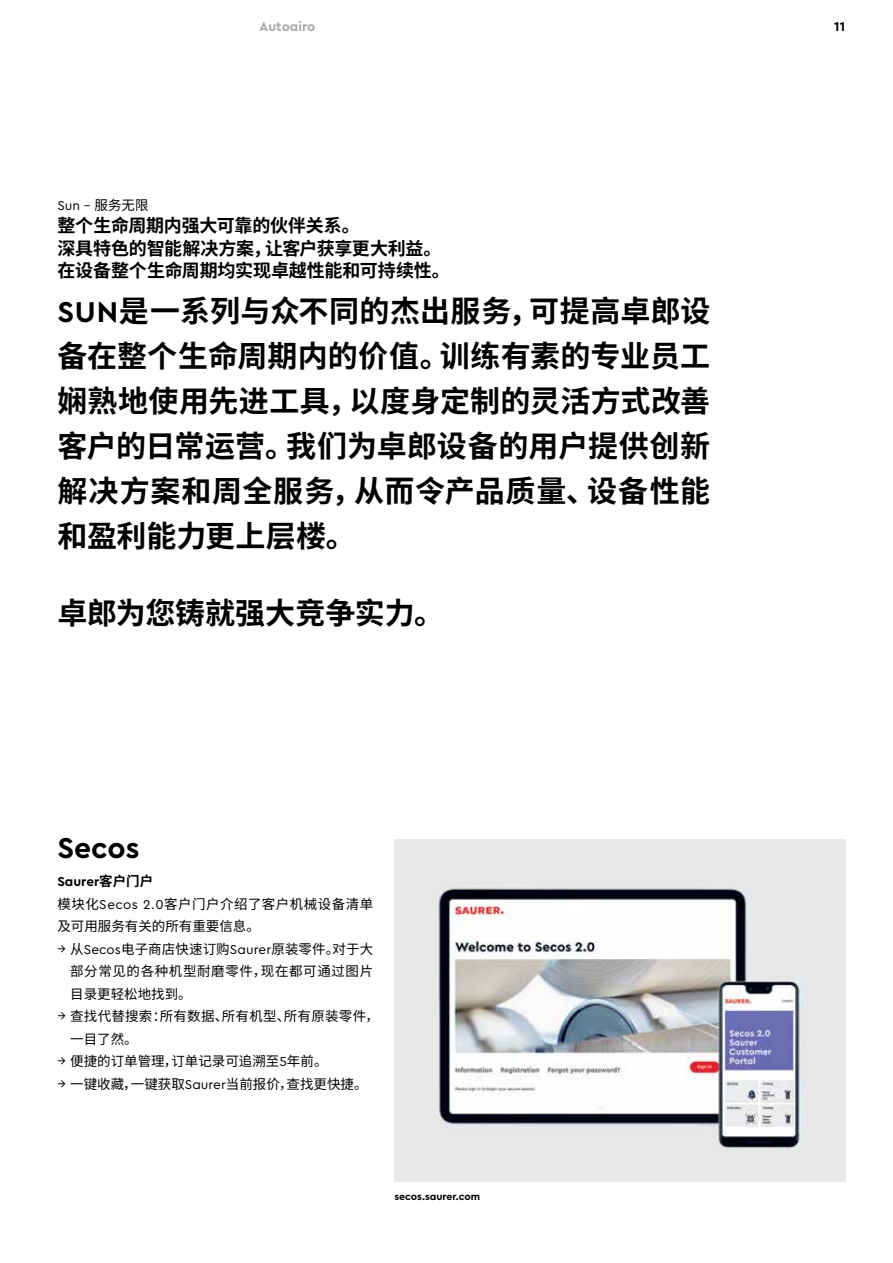
<style>
.page{position:relative;width:893px;height:1263px;background:#fff}
.page>*{position:absolute;margin:0;border:0;box-sizing:border-box;transform-origin:0 0}
.t1{font:700 30px/45px "Noto Sans CJ Ksc";letter-spacing:.01em;color:#000;text-align:justify}
.t2{font:700 30px "Saurer";color:#000}
.t3{font:700 18px/22.5px "Noto Sans CJ Ksc";letter-spacing:-.015em;color:#000}
.t4{font:13.5px/22.5px "Noto Sans CJ Ksc";letter-spacing:.005em;color:#000;text-align:justify}
.t5{font:13.5px/22.5px "Noto Sans CJ Ksc";letter-spacing:.035em;color:#000}
.t6{font:700 13.5px "Saurer";color:#000}
.t7{font:700 13.5px "Saurer";color:#a7a9ac}
.t8{font:13.5px "Saurer";color:#000}
.t9{font:700 10.5px "Saurer";color:#000}
.s1{font-family:"Noto Sans CJ Ksc"}
.s2{font-family:"Saurer"}
</style>
<div class="page">
<img style="left:394px;top:840px;width:451px;height:342px">
<p class="t7" style="left:260px;top:18px;width:57px">Autoairo</p>
<p class="t6" style="left:834px;top:18px;width:12px">11</p>
<p class="t8" style="left:57px;top:196px;width:93px">Sun – <span class="s1">服务无限</span></p>
<h2 class="t3" style="left:57px;top:215px;width:394px">整个生命周期内强大可靠的伙伴关系。<br>深具特色的智能解决方案，让客户获享更大利益。在设备整个生命周期均实现卓越性能和可持续性。</h2>
<h1 class="t1" style="left:57px;top:289px;width:654px"><span class="s2">SUN</span>是一系列与众不同的杰出服务，可提高卓郎设备在整个生命周期内的价值。训练有素的专业员工娴熟地使用先进工具，以度身定制的灵活方式改善客户的日常运营。我们为卓郎设备的用户提供创新解决方案和周全服务，从而令产品质量、设备性能和盈利能力更上层楼。</h1>
<h1 class="t1" style="left:57px;top:591px;width:388px">卓郎为您铸就强大竞争实力。</h1>
<h1 class="t2" style="left:57px;top:828px;width:83px">Secos</h1>
<p class="t6" style="left:57px;top:872px;width:97px">Saurer<span class="s1">客户门户</span></p>
<p class="t5" style="left:57px;top:893px;width:317px">模块化<span class="s2">Secos 2.0</span>客户门户介绍了客户机械设备清单及可用服务有关的所有重要信息。</p>
<p class="t4" style="left:70px;top:938px;width:305px;text-indent:-13px"><span class="s2">→</span> 从<span class="s2">Secos</span>电子商店快速订购<span class="s2">Saurer</span>原装零件。对于大部分常见的各种机型耐磨零件，现在都可通过图片目录更轻松地找到。</p>
<p class="t4" style="left:70px;top:1005px;width:310px;text-indent:-13px"><span class="s2">→</span> 查找代替搜索：所有数据、所有机型、所有原装零件，一目了然。</p>
<p class="t4" style="left:57px;top:1050px;width:272px"><span class="s2">→</span> 便捷的订单管理，订单记录可追溯至<span class="s2">5</span>年前。</p>
<p class="t4" style="left:57px;top:1073px;width:312px"><span class="s2">→</span> 一键收藏，一键获取<span class="s2">Saurer</span>当前报价，查找更快捷。</p>
<p class="t9" style="left:394px;top:1189px;width:87px">secos.saurer.com</p>
</div>
